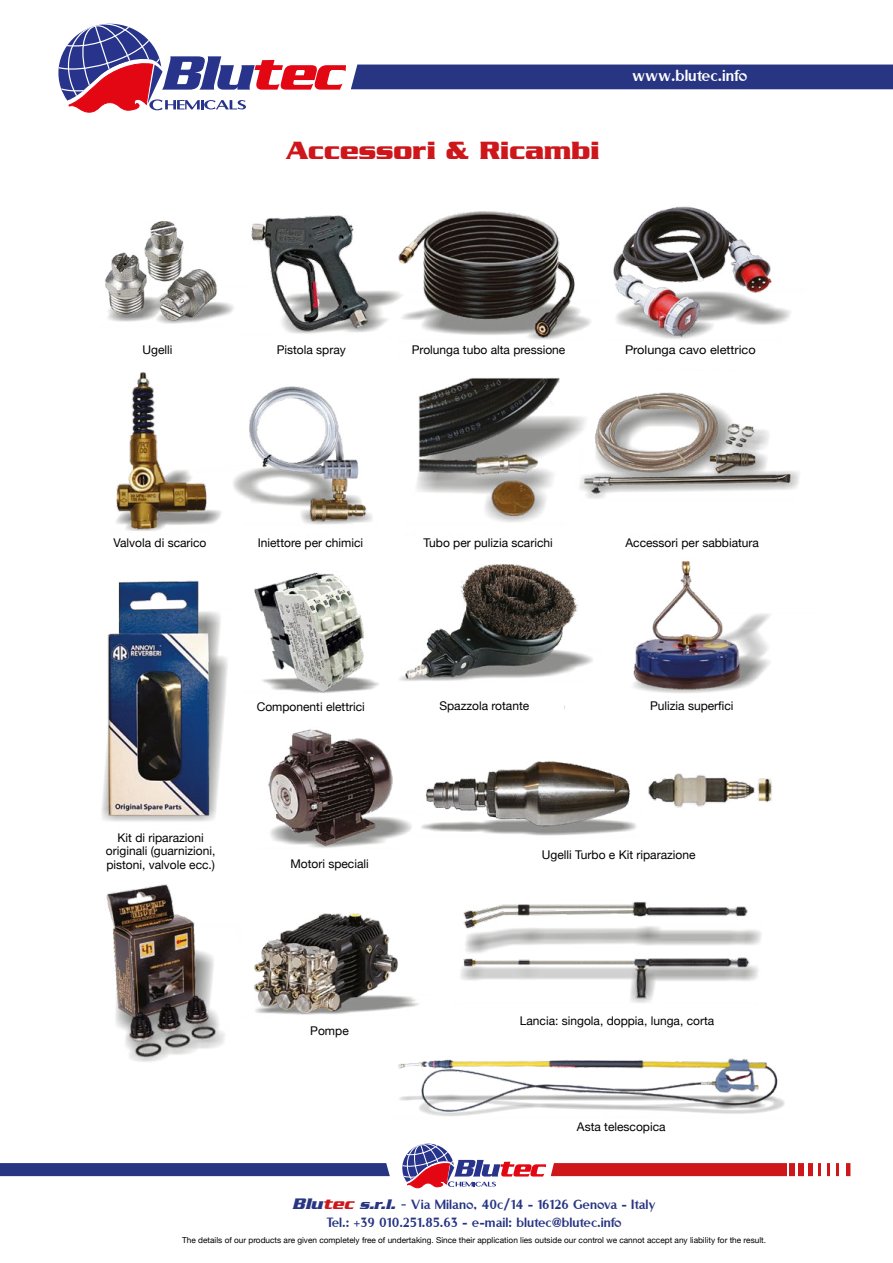
<style>
.page{position:relative;width:893px;height:1263px;background:#fff}
.page>*{position:absolute;margin:0;border:0;box-sizing:border-box;transform-origin:0 0}
.t1{font:700 27px "Serpentine ICG";color:#cd171a}
.t2{font:18px "Rubino Sans ICG Fill";color:#fff}
.t3{font:15px/18px "Rubino Sans ICG Fill";color:#283583;text-align:center}
.t4{font:12px/13.5px "Helvetica Neue";color:#000;text-align:center}
.t5{font:12px "Helvetica Neue";color:#000;scale:1.06 1}
.t6{font:8.25px "Helvetica Neue";color:#000}
.s1{font-family:"Serpentine ICG";font-weight:700;font-style:italic;font-size:16.5px}
.s2{font-family:"Serpentine ICG";font-weight:700;font-style:italic;font-size:16.5px;color:#cd171a}
.s3{font-family:"Serpentine ICG";font-weight:700;font-style:italic}
.s4{font-family:"Helvetica Neue"}
</style>
<div class="page">
<img style="left:101px;top:206px;width:698px;height:910px">
<svg style="left:0;top:1163px;width:390px;height:13px;background:#2a3784"></svg>
<svg style="left:402px;top:1143px;width:448px;height:45px"></svg>
<div style="left:839px;top:1156px;width:7px;height:24px;background:#fff"></div>
<div style="left:830px;top:1156px;width:6px;height:24px;background:#fff"></div>
<div style="left:822px;top:1156px;width:5px;height:24px;background:#fff"></div>
<hr style="left:813px;top:1156px;width:4px;height:24px;background:#fff">
<hr style="left:804px;top:1156px;width:4px;height:24px;background:#fff">
<hr style="left:796px;top:1156px;width:2px;height:24px;background:#fff">
<hr style="left:787px;top:1156px;width:2px;height:24px;background:#fff">
<svg style="left:58px;top:23px;width:835px;height:90px"></svg>
<div style="left:104px;top:342px;width:107px;height:17px;background:#fff"></div>
<div style="left:106px;top:536px;width:108px;height:16px;background:#fff"></div>
<div style="left:99px;top:830px;width:123px;height:48px;background:#fff"></div>
<div style="left:257px;top:536px;width:107px;height:16px;background:#fff"></div>
<div style="left:245px;top:699px;width:132px;height:17px;background:#fff"></div>
<div style="left:264px;top:856px;width:131px;height:17px;background:#fff"></div>
<div style="left:264px;top:1023px;width:131px;height:17px;background:#fff"></div>
<div style="left:498px;top:1014px;width:238px;height:16px;background:#fff"></div>
<div style="left:514px;top:847px;width:209px;height:17px;background:#fff"></div>
<div style="left:405px;top:698px;width:159px;height:17px;background:#fff"></div>
<div style="left:612px;top:698px;width:159px;height:17px;background:#fff"></div>
<div style="left:404px;top:536px;width:168px;height:16px;background:#fff"></div>
<div style="left:608px;top:536px;width:168px;height:16px;background:#fff"></div>
<div style="left:247px;top:343px;width:129px;height:16px;background:#fff"></div>
<div style="left:400px;top:343px;width:177px;height:16px;background:#fff"></div>
<div style="left:596px;top:343px;width:189px;height:26px;background:#fff"></div>
<h1 class="t1" style="left:285px;top:135px;width:316px">Accessori &amp; Ricambi</h1>
<h2 class="t2" style="left:632px;top:66px;width:117px">www.blutec.info</h2>
<p class="t4" style="left:142px;top:343px;width:31px">Ugelli</p>
<p class="t4" style="left:277px;top:344px;width:71px">Pistola spray</p>
<p class="t4" style="left:412px;top:344px;width:155px">Prolunga tubo alta pressione</p>
<p class="t5" style="left:625px;top:341px;width:125px">Prolunga cavo elettrico</p>
<p class="t4" style="left:113px;top:537px;width:95px">Valvola di scarico</p>
<p class="t4" style="left:258px;top:537px;width:107px">Iniettore per chimici</p>
<p class="t4" style="left:423px;top:537px;width:131px">Tubo per pulizia scarichi</p>
<p class="t4" style="left:625px;top:537px;width:135px">Accessori per sabbiatura</p>
<p class="t4" style="left:257px;top:700px;width:110px">Componenti elettrici</p>
<p class="t4" style="left:106px;top:831px;width:111px">Kit di riparazioni originali (guarnizioni, pistoni, valvole ecc.)</p>
<p class="t4" style="left:290px;top:857px;width:80px">Motori speciali</p>
<p class="t4" style="left:310px;top:1024px;width:40px">Pompe</p>
<p class="t4" style="left:439px;top:699px;width:91px">Spazzola rotante</p>
<p class="t4" style="left:650px;top:699px;width:85px">Pulizia superfici</p>
<p class="t4" style="left:542px;top:848px;width:155px">Ugelli Turbo e Kit riparazione</p>
<p class="t4" style="left:520px;top:1015px;width:196px">Lancia: singola, doppia, lunga, corta</p>
<p class="t4" style="left:577px;top:1120px;width:90px">Asta telescopica</p>
<p class="t3" style="left:292px;top:1195px;width:365px"><span class="s1">Blu</span><span class="s2">tec</span> <span class="s3">s.r.l.</span> <span class="s4">-</span> Via Milano, 40c/14 - 16126 Genova - Italy<br>Tel.: +39 010.251.85.63 - e-mail: blutec@blutec.info</p>
<p class="t6" style="left:182px;top:1234px;width:585px">The details of our products are given completely free of undertaking. Since their application lies outside our control we cannot accept any liability for the result.</p>
</div>
